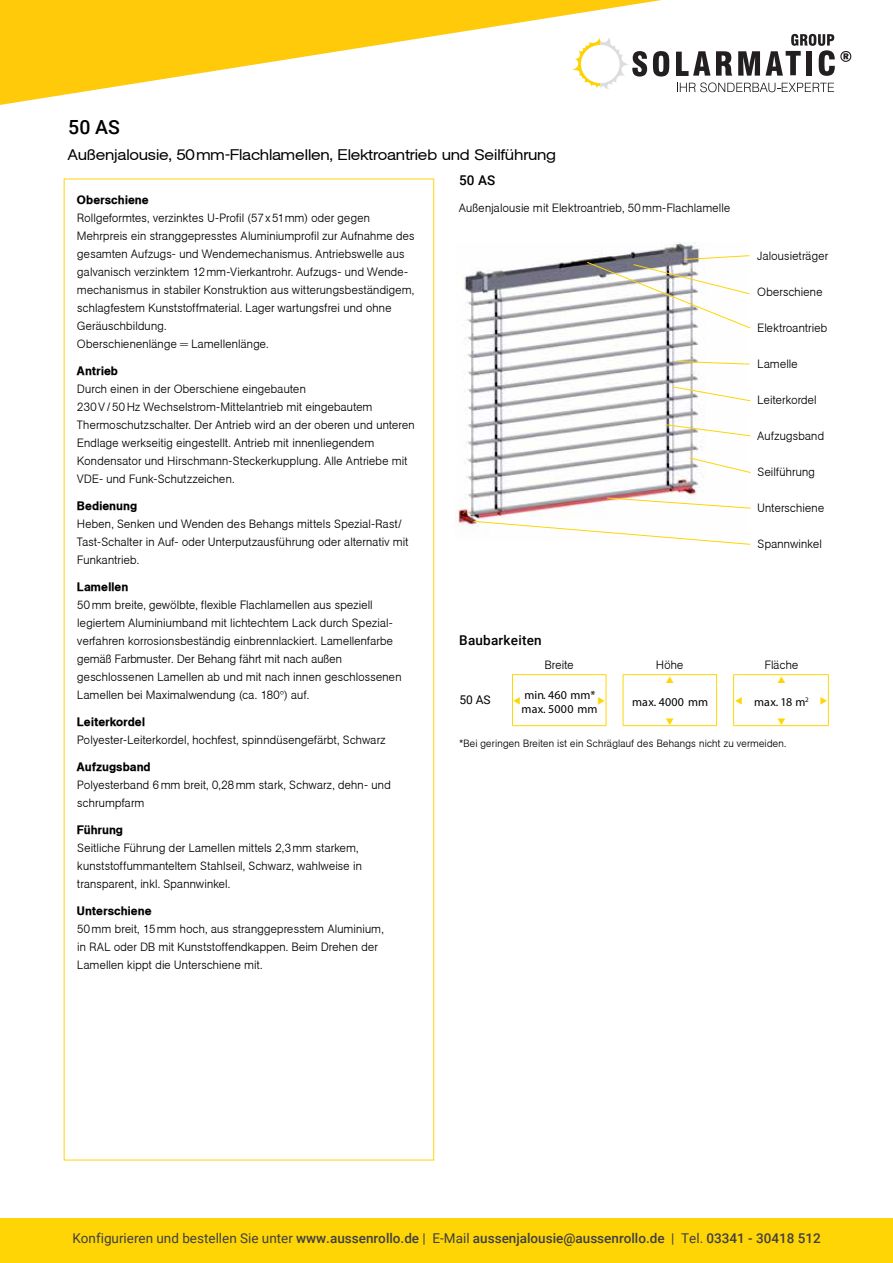
<style>
.page{position:relative;width:893px;height:1263px;background:#fff}
.page>*{position:absolute;margin:0;border:0;box-sizing:border-box;transform-origin:0 0}
.t1{font:500 19.5px "Roboto";color:#000}
.t2{font:15px "Agba Extended Normal";color:#000}
.t3{font:500 13.5px "Roboto";color:#404040}
.t4{font:500 13.5px "Roboto";letter-spacing:.015em;color:#000}
.t5{font:700 12px/18px "Agba Small";letter-spacing:.01em;color:#000}
.t6{font:12px "Agba Medium Normal";letter-spacing:.03em;color:#000}
.t7{font:12px "Roboto";color:#000}
.t8{font:700 10.5px "Agba Small";letter-spacing:.015em;color:#000}
.s1{font-weight:400}
</style>
<div class="page">
<div style="left:0;top:1219px;width:893px;height:44px;background:#ffd505"></div>
<svg style="left:512px;top:674px;width:9px;height:9px"></svg>
<hr style="left:521px;top:674px;width:76px;height:1px;background:#ffd505">
<svg style="left:597px;top:674px;width:10px;height:9px"></svg>
<svg style="left:623px;top:674px;width:8px;height:9px"></svg>
<hr style="left:631px;top:674px;width:77px;height:1px;background:#ffd505">
<svg style="left:708px;top:674px;width:9px;height:9px"></svg>
<svg style="left:733px;top:674px;width:10px;height:9px"></svg>
<hr style="left:743px;top:674px;width:77px;height:1px;background:#ffd505">
<svg style="left:820px;top:674px;width:9px;height:9px"></svg>
<svg style="left:512px;top:717px;width:9px;height:9px"></svg>
<hr style="left:521px;top:725px;width:76px;height:1px;background:#ffd505">
<svg style="left:597px;top:717px;width:10px;height:9px"></svg>
<svg style="left:623px;top:717px;width:8px;height:9px"></svg>
<hr style="left:631px;top:725px;width:77px;height:1px;background:#ffd505">
<svg style="left:708px;top:717px;width:9px;height:9px"></svg>
<svg style="left:733px;top:717px;width:10px;height:9px"></svg>
<hr style="left:743px;top:725px;width:77px;height:1px;background:#ffd505">
<svg style="left:820px;top:717px;width:9px;height:9px"></svg>
<hr style="left:512px;top:683px;width:1px;height:34px;background:#ffd505">
<hr style="left:606px;top:683px;width:1px;height:34px;background:#ffd505">
<hr style="left:623px;top:683px;width:1px;height:34px;background:#ffd505">
<hr style="left:716px;top:683px;width:1px;height:34px;background:#ffd505">
<hr style="left:733px;top:683px;width:1px;height:34px;background:#ffd505">
<hr style="left:828px;top:683px;width:1px;height:34px;background:#ffd505">
<img style="left:456px;top:243px;width:245px;height:283px">
<svg style="left:672px;top:386px;width:79px;height:16px"></svg>
<svg style="left:666px;top:424px;width:85px;height:13px"></svg>
<svg style="left:606px;top:497px;width:145px;height:12px"></svg>
<svg style="left:473px;top:520px;width:278px;height:25px"></svg>
<svg style="left:689px;top:457px;width:62px;height:16px"></svg>
<svg style="left:586px;top:255px;width:165px;height:74px"></svg>
<svg style="left:677px;top:361px;width:73px;height:4px"></svg>
<svg style="left:743px;top:51px;width:17px;height:25px"></svg>
<svg style="left:766px;top:34px;width:85px;height:42px"></svg>
<svg style="left:744px;top:82px;width:90px;height:10px"></svg>
<svg style="left:0;top:0;width:743px;height:105px"></svg>
<h1 class="t1" style="left:68px;top:113px;width:53px">50 AS</h1>
<p class="t2" style="left:68px;top:146px;width:489px">Außenjalousie, 50mm-Flachlamellen, Elektroantrieb und Seilführung</p>
<p class="t4" style="left:459px;top:171px;width:38px">50 AS</p>
<p class="t5" style="left:459px;top:199px;width:273px">Außenjalousie mit Elektroantrieb, 50mm-Flachlamelle</p>
<p class="t6" style="left:77px;top:193px;width:73px">Oberschiene</p>
<p class="t5" style="left:77px;top:208px;width:339px">Rollgeformtes, verzinktes U-Profil (57x51mm) oder gegen Mehrpreis ein stranggepresstes Aluminiumprofil zur Aufnahme des gesamten Aufzugs- und Wendemechanismus. Antriebswelle aus galvanisch verzinktem 12mm-Vierkantrohr. Aufzugs- und Wende&shy;mechanismus in stabiler Konstruktion aus witterungsbeständigem, schlagfestem Kunststoffmaterial. Lager wartungsfrei und ohne Geräuschbildung.<br>Oberschienenlänge = Lamellenlänge.</p>
<p class="t6" style="left:77px;top:364px;width:42px">Antrieb</p>
<p class="t5" style="left:77px;top:379px;width:339px">Durch einen in der Oberschiene eingebauten<br>230V/50Hz Wechselstrom-Mittelantrieb mit eingebautem Thermoschutzschalter. Der Antrieb wird an der oberen und unteren Endlage werkseitig eingestellt. Antrieb mit innenliegendem Kondensator und Hirschmann-Steckerkupplung. Alle Antriebe mit VDE- und Funk-Schutzzeichen.</p>
<p class="t6" style="left:77px;top:499px;width:61px">Bedienung</p>
<p class="t5" style="left:77px;top:515px;width:333px">Heben, Senken und Wenden des Behangs mittels Spezial-Rast/<br>Tast-Schalter in Auf- oder Unterputzausführung oder alternativ mit<br>Funkantrieb.</p>
<p class="t6" style="left:77px;top:580px;width:53px">Lamellen</p>
<p class="t5" style="left:77px;top:596px;width:326px">50mm breite, gewölbte, flexible Flachlamellen aus speziell legiertem Aluminiumband mit lichtechtem Lack durch Spezial&shy;verfahren korrosionsbeständig einbrennlackiert. Lamellenfarbe gemäß Farbmuster. Der Behang fährt mit nach außen geschlossenen Lamellen ab und mit nach innen geschlossenen Lamellen bei Maximalwendung (ca. 180°) auf.</p>
<p class="t6" style="left:77px;top:715px;width:69px">Leiterkordel</p>
<p class="t5" style="left:77px;top:731px;width:310px">Polyester-Leiterkordel, hochfest, spinndüsengefärbt, Schwarz</p>
<p class="t6" style="left:77px;top:760px;width:75px">Aufzugsband</p>
<p class="t5" style="left:77px;top:776px;width:315px">Polyesterband 6 mm breit, 0,28mm stark, Schwarz, dehn- und schrumpfarm</p>
<p class="t6" style="left:77px;top:823px;width:47px">Führung</p>
<p class="t5" style="left:77px;top:839px;width:286px">Seitliche Führung der Lamellen mittels 2,3mm starkem, kunststoffummanteltem Stahlseil, Schwarz, wahlweise in transparent, inkl. Spannwinkel.</p>
<p class="t6" style="left:77px;top:904px;width:76px">Unterschiene</p>
<p class="t5" style="left:77px;top:920px;width:308px">50mm breit, 15mm hoch, aus stranggepresstem Aluminium, in RAL oder DB mit Kunststoffendkappen. Beim Drehen der<br>Lamellen kippt die Unterschiene mit.</p>
<p class="t5" style="left:757px;top:247px;width:72px">Jalousieträger</p>
<p class="t5" style="left:757px;top:283px;width:67px">Oberschiene</p>
<p class="t5" style="left:757px;top:319px;width:71px">Elektroantrieb</p>
<p class="t5" style="left:757px;top:355px;width:42px">Lamelle</p>
<p class="t5" style="left:757px;top:391px;width:61px">Leiterkordel</p>
<p class="t5" style="left:757px;top:427px;width:68px">Aufzugsband</p>
<p class="t5" style="left:757px;top:463px;width:59px">Seilführung</p>
<p class="t5" style="left:757px;top:499px;width:68px">Unterschiene</p>
<p class="t5" style="left:757px;top:535px;width:66px">Spannwinkel</p>
<p class="t4" style="left:459px;top:631px;width:84px">Baubarkeiten</p>
<p class="t5" style="left:545px;top:655px;width:31px">Breite</p>
<p class="t5" style="left:656px;top:655px;width:29px">Höhe</p>
<p class="t5" style="left:765px;top:655px;width:35px">Fläche</p>
<p class="t5" style="left:524px;top:685px;width:72px">min. 460 mm*</p>
<p class="t5" style="left:522px;top:700px;width:78px">max. 5000 mm</p>
<p class="t7" style="left:459px;top:691px;width:33px">50 AS</p>
<p class="t8" style="left:459px;top:737px;width:328px">*Bei geringen Breiten ist ein Schräglauf des Behangs nicht zu vermeiden.</p>
<p class="t5" style="left:598px;top:692px;width:112px"><sup>◆</sup> max. 4000 mm</p>
<p class="t5" style="left:754px;top:692px;width:75px">max. 18 m<sup>2</sup> <sup>◆</sup></p>
<p class="t3" style="left:72px;top:1228px;width:750px"><span class="s1">Konfigurieren und bestellen Sie unter</span> www.aussenrollo.de <span class="s1">| E-Mail</span> aussenjalousie@aussenrollo.de <span class="s1">| Tel.</span> 03341 - 30418 512</p>
</div>
